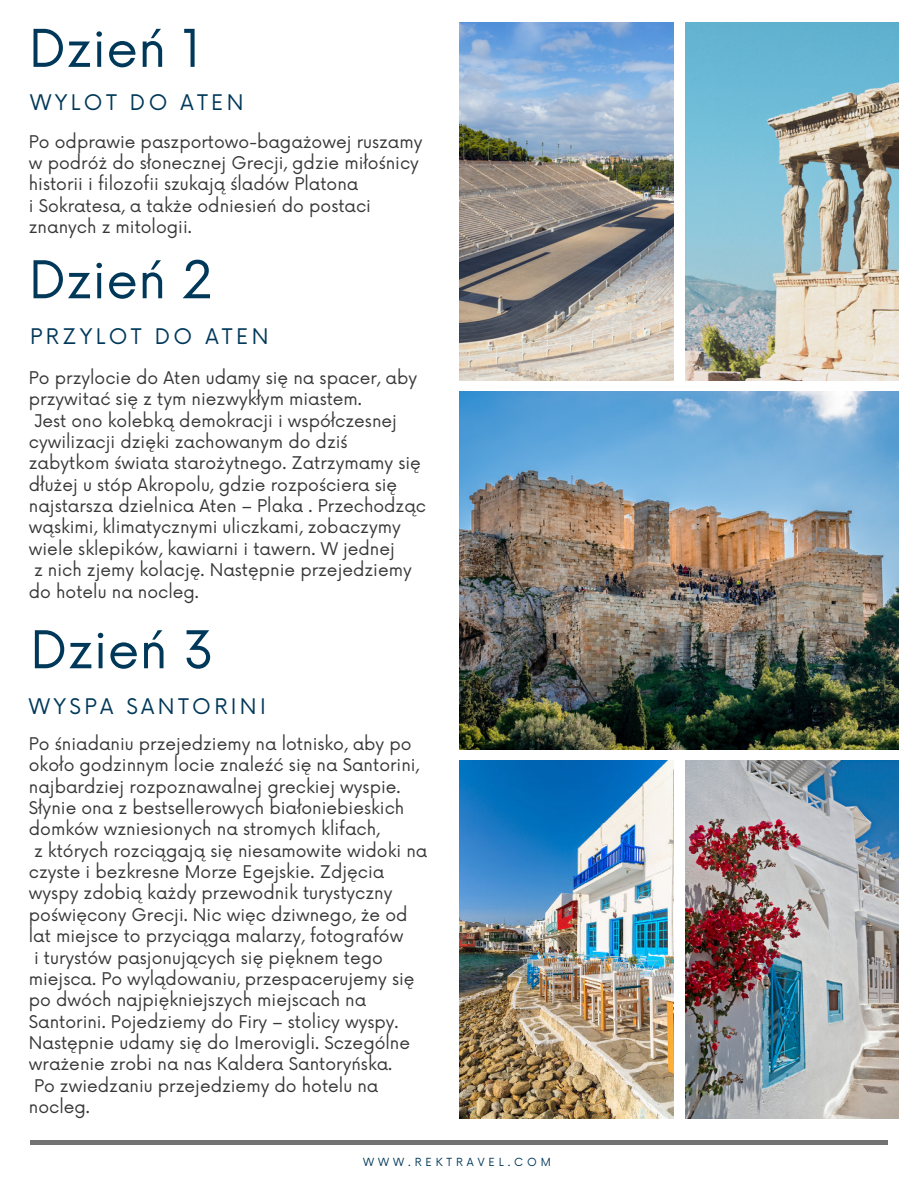
<style>
.page{position:relative;width:918px;height:1188px;background:#fff}
.page>*{position:absolute;margin:0;border:0;box-sizing:border-box;transform-origin:0 0}
.t1{font:50.7px "Now";color:#003859}
.t2{font:21px "Now";letter-spacing:.16em;color:#003859}
.t3{font:17.1px/21.3px "Now";color:#373737}
.t4{font:10.95px "Now";letter-spacing:.36em;color:#003859}
</style>
<div class="page">
<img style="left:459px;top:22px;width:215px;height:358px">
<img style="left:685px;top:22px;width:214px;height:358px">
<img style="left:459px;top:391px;width:440px;height:358px">
<img style="left:459px;top:760px;width:215px;height:358px">
<img style="left:685px;top:760px;width:214px;height:358px">
<hr style="left:30px;top:1141px;width:857px;height:3px;background:#737373">
<h1 class="t1" style="left:29px;top:8px;width:174px">Dzień 1</h1>
<p class="t2" style="left:30px;top:86px;width:215px">WYLOT DO ATEN</p>
<p class="t3" style="left:29px;top:130px;width:395px">Po odprawie paszportowo-bagażowej ruszamy w podróż do słonecznej Grecji, gdzie miłośnicy historii i filozofii szukają śladów Platona<br>i Sokratesa, a także odniesień do postaci znanych z mitologii.</p>
<h1 class="t1" style="left:29px;top:239px;width:185px">Dzień 2</h1>
<p class="t2" style="left:30px;top:319px;width:240px">PRZYLOT DO ATEN</p>
<p class="t3" style="left:29px;top:366px;width:390px">Po przylocie do Aten udamy się na spacer, aby</p>
<p class="t3" style="left:29px;top:387px;width:335px">przywitać się z tym niezwykłym miastem.</p>
<p class="t3" style="left:34px;top:408px;width:365px">Jest ono kolebką demokracji i współczesnej</p>
<p class="t3" style="left:29px;top:430px;width:320px">cywilizacji dzięki zachowanym do dziś</p>
<p class="t3" style="left:29px;top:451px;width:394px">zabytkom świata starożytnego. Zatrzymamy się</p>
<p class="t3" style="left:29px;top:473px;width:370px">dłużej u stóp Akropolu, gdzie rozpościera się</p>
<p class="t3" style="left:29px;top:494px;width:399px">najstarsza dzielnica Aten – Plaka . Przechodząc</p>
<p class="t3" style="left:29px;top:515px;width:373px">wąskimi, klimatycznymi uliczkami, zobaczymy</p>
<p class="t3" style="left:29px;top:537px;width:368px">wiele sklepików, kawiarni i tawern. W jednej</p>
<p class="t3" style="left:34px;top:558px;width:379px">z nich zjemy kolację. Następnie przejedziemy</p>
<p class="t3" style="left:29px;top:579px;width:172px">do hotelu na nocleg.</p>
<h1 class="t1" style="left:30px;top:609px;width:185px">Dzień 3</h1>
<p class="t2" style="left:29px;top:690px;width:239px">WYSPA SANTORINI</p>
<p class="t3" style="left:29px;top:732px;width:384px">Po śniadaniu przejedziemy na lotnisko, aby po</p>
<p class="t3" style="left:29px;top:753px;width:392px">około godzinnym locie znaleźć się na Santorini,</p>
<p class="t3" style="left:29px;top:775px;width:373px">najbardziej rozpoznawalnej greckiej wyspie.</p>
<p class="t3" style="left:29px;top:796px;width:377px">Słynie ona z bestsellerowych białoniebieskich</p>
<p class="t3" style="left:29px;top:817px;width:352px">domków wzniesionych na stromych klifach,</p>
<p class="t3" style="left:34px;top:839px;width:395px">z których rozciągają się niesamowite widoki na</p>
<p class="t3" style="left:29px;top:860px;width:357px">czyste i bezkresne Morze Egejskie. Zdjęcia</p>
<p class="t3" style="left:29px;top:881px;width:365px">wyspy zdobią każdy przewodnik turystyczny</p>
<p class="t3" style="left:29px;top:903px;width:380px">poświęcony Grecji. Nic więc dziwnego, że od</p>
<p class="t3" style="left:29px;top:924px;width:376px">lat miejsce to przyciąga malarzy, fotografów</p>
<p class="t3" style="left:34px;top:946px;width:350px">i turystów pasjonujących się pięknem tego</p>
<p class="t3" style="left:29px;top:967px;width:387px">miejsca. Po wylądowaniu, przespacerujemy się</p>
<p class="t3" style="left:29px;top:988px;width:339px">po dwóch najpiękniejszych miejscach na</p>
<p class="t3" style="left:29px;top:1010px;width:371px">Santorini. Pojedziemy do Firy – stolicy wyspy.</p>
<p class="t3" style="left:29px;top:1031px;width:383px">Następnie udamy się do Imerovigli. Sczególne</p>
<p class="t3" style="left:29px;top:1052px;width:365px">wrażenie zrobi na nas Kaldera Santoryńska.</p>
<p class="t3" style="left:34px;top:1074px;width:346px">Po zwiedzaniu przejedziemy do hotelu na</p>
<p class="t3" style="left:29px;top:1095px;width:63px">nocleg.</p>
<p class="t4" style="left:363px;top:1154px;width:189px">WWW.REKTRAVEL.COM</p>
</div>
